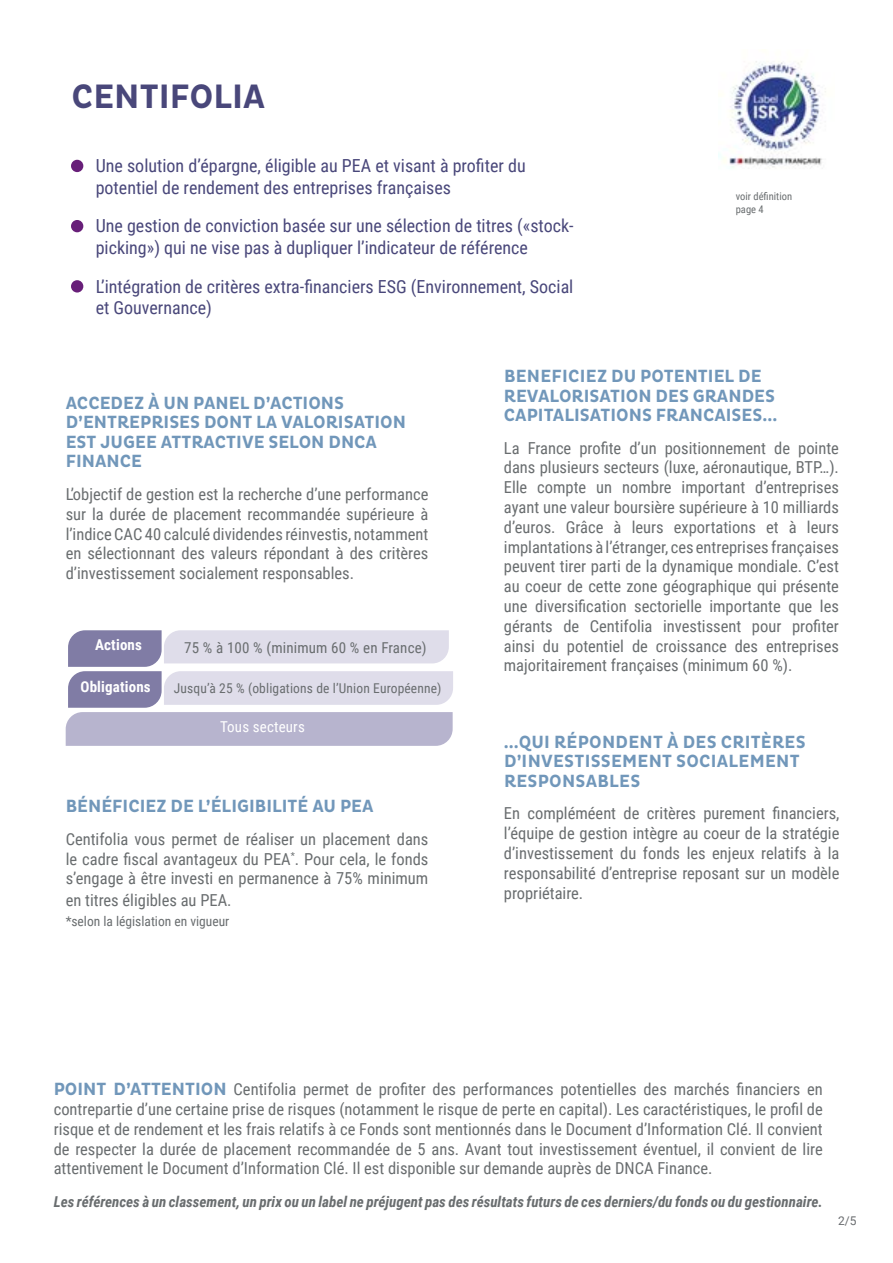
<style>
.page{position:relative;width:893px;height:1263px;background:#fff}
.page>*{position:absolute;margin:0;border:0;box-sizing:border-box;transform-origin:0 0}
.t1{font:700 34.5px "Pluto Cond";color:#49477a}
.t2{font:18px/21.6px "Roboto Condensed";color:#49477a}
.t3{font:700 18px/19.5px "Pluto Cond";color:#7197ba}
.t4{font:16.5px/19.8px "Roboto Condensed";color:#696d6f;text-align:justify}
.t5{font:italic 700 15px "Roboto Condensed";color:#696d6f}
.t6{font:15px "Roboto Condensed";letter-spacing:.01em;color:#696d6f}
.t7{font:700 15px "Roboto Condensed";letter-spacing:.01em;color:#fff}
.t8{font:15px "Roboto Condensed";letter-spacing:.01em;color:#fff}
.t9{font:13.5px "Roboto Condensed";letter-spacing:.01em;color:#696d6f}
.t10{font:12px "Roboto";color:#696c6f}
.t11{font:10.5px/12.6px "Roboto Condensed";color:#696d6f}
.s1{font-family:"Pluto Cond";font-weight:700;font-size:18px;color:#7197ba}
</style>
<div class="page">
<div style="left:71px;top:160px;width:12px;height:12px;background:#681f79;border-radius:50%"></div>
<div style="left:71px;top:220px;width:12px;height:12px;background:#681f79;border-radius:50%"></div>
<div style="left:71px;top:280px;width:12px;height:12px;background:#681f79;border-radius:50%"></div>
<svg style="left:66px;top:630px;width:387px;height:116px;background:#cac7da"></svg>
<img style="left:718px;top:61px;width:108px;height:107px">
<h1 class="t1" style="left:72px;top:77px;width:195px">CENTIFOLIA</h1>
<p class="t2" style="left:96px;top:154px;width:431px">Une solution d’épargne, éligible au PEA et visant à profiter du potentiel de rendement des entreprises françaises</p>
<p class="t2" style="left:96px;top:214px;width:479px">Une gestion de conviction basée sur une sélection de titres («stock&shy;picking») qui ne vise pas à dupliquer l’indicateur de référence</p>
<p class="t2" style="left:96px;top:275px;width:479px">L’intégration de critères extra-financiers ESG (Environnement, Social et Gouvernance)</p>
<p class="t11" style="left:736px;top:190px;width:58px">voir définition page 4</p>
<p class="t3" style="left:66px;top:394px;width:342px">ACCEDEZ À UN PANEL D’ACTIONS<br>D’ENTREPRISES DONT LA VALORISATION<br>EST JUGEE ATTRACTIVE SELON DNCA<br>FINANCE</p>
<p class="t4" style="left:66px;top:484px;width:364px">L’objectif de gestion est la recherche d’une performance sur la durée de placement recommandée supérieure à l’indice CAC 40 calculé dividendes réinvestis, notamment en sélectionnant des valeurs répondant à des critères d’investissement socialement responsables.</p>
<p class="t7" style="left:95px;top:634px;width:48px">Actions</p>
<p class="t7" style="left:80px;top:677px;width:72px">Obligations</p>
<p class="t6" style="left:184px;top:637px;width:244px">75 % à 100 % (minimum 60 % en France)</p>
<p class="t9" style="left:174px;top:679px;width:269px">Jusqu’à 25 % (obligations de l’Union Européenne)</p>
<p class="t8" style="left:220px;top:716px;width:86px">Tous secteurs</p>
<p class="t3" style="left:66px;top:797px;width:309px">BÉNÉFICIEZ DE L’ÉLIGIBILITÉ AU PEA</p>
<p class="t4" style="left:66px;top:828px;width:364px">Centifolia vous permet de réaliser un placement dans le cadre fiscal avantageux du PEA<sup>*</sup>. Pour cela, le fonds s’engage à être investi en permanence à 75% minimum</p>
<p class="t4" style="left:66px;top:889px;width:167px">en titres éligibles au PEA.</p>
<p class="t9" style="left:66px;top:912px;width:165px">*selon la législation en vigueur</p>
<p class="t3" style="left:504px;top:367px;width:275px">BENEFICIEZ DU POTENTIEL DE<br>REVALORISATION DES GRANDES<br>CAPITALISATIONS FRANCAISES...</p>
<p class="t4" style="left:504px;top:437px;width:337px">La France profite d’un positionnement de pointe dans plusieurs secteurs (luxe, aéronautique, BTP…).<br>Elle compte un nombre important d’entreprises ayant une valeur boursière supérieure à 10 milliards d’euros. Grâce à leurs exportations et à leurs implantations à l’étranger, ces entreprises françaises peuvent tirer parti de la dynamique mondiale. C’est au coeur de cette zone géographique qui présente une diversification sectorielle importante que les gérants de Centifolia investissent pour profiter ainsi du potentiel de croissance des entreprises majoritairement françaises (minimum 60 %).</p>
<p class="t3" style="left:504px;top:732px;width:303px">...QUI RÉPONDENT À DES CRITÈRES<br>D’INVESTISSEMENT SOCIALEMENT<br>RESPONSABLES</p>
<p class="t4" style="left:504px;top:803px;width:337px">En compléméent de critères purement financiers, l’équipe de gestion intègre au coeur de la stratégie d’investissement du fonds les enjeux relatifs à la responsabilité d’entreprise reposant sur un modèle propriétaire.</p>
<p class="t4" style="left:54px;top:1079px;width:771px"><span class="s1">POINT D’ATTENTION</span> Centifolia permet de profiter des performances potentielles des marchés financiers en contrepartie d’une certaine prise de risques (notamment le risque de perte en capital). Les caractéristiques, le profil de risque et de rendement et les frais relatifs à ce Fonds sont mentionnés dans le Document d’Information Clé. Il convient de respecter la durée de placement recommandée de 5 ans. Avant tout investissement éventuel, il convient de lire attentivement le Document d’Information Clé. Il est disponible sur demande auprès de DNCA Finance.</p>
<p class="t5" style="left:54px;top:1191px;width:771px">Les références à un classement, un prix ou un label ne préjugent pas des résultats futurs de ces derniers/du fonds ou du gestionnaire.</p>
<p class="t10" style="left:838px;top:1212px;width:20px">2/5</p>
</div>
